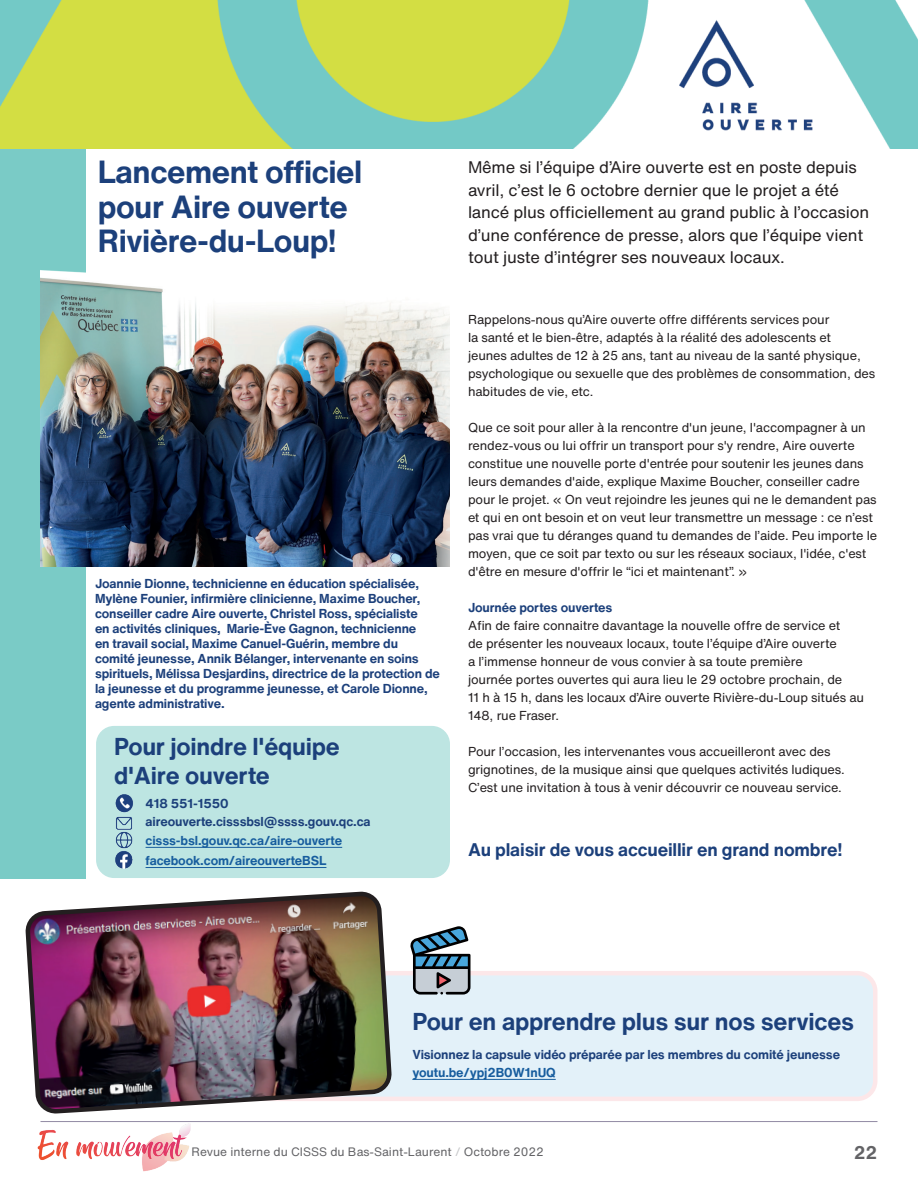
<style>
.page{position:relative;width:918px;height:1188px;background:#fff}
.page>*{position:absolute;margin:0;border:0;box-sizing:border-box;transform-origin:0 0}
.t1{font:700 31.5px/34.5px "Helvetica Now Text";letter-spacing:-.015em;color:#1c407b}
.t2{font:700 24px/28.8px "Helvetica Now Text";letter-spacing:-.01em;color:#1c407b}
.t3{font:700 18px "Helvetica Now Text";letter-spacing:-.01em;color:#1c407b}
.t4{font:700 18px "Helvetica Now Text";color:#636366}
.t5{font:16.5px/22.5px "Helvetica Now Text";letter-spacing:-.01em;color:#231f20}
.t6{font:12.75px/18px "Helvetica Now Text";letter-spacing:-.01em;color:#231f20}
.t7{font:700 12.75px/15px "Helvetica Now Text";letter-spacing:-.01em;color:#1c407b}
.t8{font:700 12.75px/20.1px "Helvetica Now Text";letter-spacing:-.01em;color:#175d9e}
.t9{font:12px "Helvetica Now Text";color:#636366}
.s1{color:#c7c8ca}
</style>
<div class="page">
<img style="left:142px;top:1123px;width:47px;height:49px">
<img style="left:37px;top:1124px;width:154px;height:41px">
<hr style="left:40px;top:1121px;width:838px;height:1px;background:#221346">
<div style="left:96px;top:726px;width:354px;height:152px;background:#bde5e2;border-radius:18px"></div>
<div style="left:56px;top:973px;width:819px;height:126px;background:#e3f1f9;border-radius:18px"></div>
<div style="left:53px;top:971px;width:824px;height:130px;border:4px solid #f0636d;border-radius:18px"></div>
<div style="left:0;top:0;width:85px;height:878px;background:#7acbc6"></div>
<img style="left:0;top:0;width:918px;height:148px">
<hr style="left:412px;top:1079px;width:144px;height:1px;background:#175d9e">
<hr style="left:146px;top:847px;width:196px;height:1px;background:#175d9e">
<hr style="left:146px;top:867px;width:180px;height:1px;background:#175d9e">
<img style="left:40px;top:269px;width:410px;height:298px">
<img style="left:27px;top:893px;width:363px;height:219px">
<svg style="left:410px;top:926px;width:60px;height:69px"></svg>
<img style="left:115px;top:816px;width:18px;height:53px">
<img style="left:115px;top:794px;width:18px;height:19px">
<h1 class="t1" style="left:98px;top:154px;width:266px">Lancement officiel pour Aire ouverte<br>Rivière-du-Loup!</h1>
<p class="t5" style="left:468px;top:156px;width:403px">Même si l’équipe d’Aire ouverte est en poste depuis avril, c’est le 6 octobre dernier que le projet a été lancé plus officiellement au grand public à l’occasion d’une conférence de presse, alors que l’équipe vient tout juste d’intégrer ses nouveaux locaux.</p>
<p class="t7" style="left:95px;top:576px;width:346px">Joannie Dionne, technicienne en éducation spécialisée, Mylène Founier, infirmière clinicienne, Maxime Boucher, conseiller cadre Aire ouverte, Christel Ross, spécialiste<br>en activités cliniques, Marie-Ève Gagnon, technicienne<br>en travail social, Maxime Canuel-Guérin, membre du comité jeunesse, Annik Bélanger, intervenante en soins spirituels, Mélissa Desjardins, directrice de la protection de la jeunesse et du programme jeunesse, et Carole Dionne, agente administrative.</p>
<h2 class="t2" style="left:114px;top:731px;width:227px">Pour joindre l'équipe d'Aire ouverte</h2>
<p class="t7" style="left:146px;top:795px;width:227px;line-height:18px">418 551-1550 aireouverte.cisssbsl@ssss.gouv.qc.ca</p>
<p class="t8" style="left:146px;top:830px;width:198px">cisss-bsl.gouv.qc.ca/aire-ouverte facebook.com/aireouverteBSL</p>
<p class="t6" style="left:468px;top:310px;width:409px">Rappelons-nous qu’Aire ouverte offre différents services pour<br>la santé et le bien-être, adaptés à la réalité des adolescents et<br>jeunes adultes de 12 à 25 ans, tant au niveau de la santé physique, psychologique ou sexuelle que des problèmes de consommation, des habitudes de vie, etc.</p>
<p class="t6" style="left:468px;top:418px;width:411px">Que ce soit pour aller à la rencontre d'un jeune, l'accompagner à un rendez-vous ou lui offrir un transport pour s'y rendre, Aire ouverte constitue une nouvelle porte d'entrée pour soutenir les jeunes dans leurs demandes d'aide, explique Maxime Boucher, conseiller cadre pour le projet. « On veut rejoindre les jeunes qui ne le demandent pas et qui en ont besoin et on veut leur transmettre un message : ce n’est pas vrai que tu déranges quand tu demandes de l’aide. Peu importe le moyen, que ce soit par texto ou sur les réseaux sociaux, l'idée, c'est d'être en mesure d'offrir le “ici et maintenant”. »</p>
<p class="t7" style="left:468px;top:600px;width:146px">Journée portes ouvertes</p>
<p class="t6" style="left:468px;top:616px;width:398px">Afin de faire connaitre davantage la nouvelle offre de service et<br>de présenter les nouveaux locaux, toute l’équipe d’Aire ouverte<br>a l’immense honneur de vous convier à sa toute première<br>journée portes ouvertes qui aura lieu le 29 octobre prochain, de<br>11 h à 15 h, dans les locaux d’Aire ouverte Rivière-du-Loup situés au 148, rue Fraser.</p>
<p class="t6" style="left:468px;top:742px;width:378px">Pour l’occasion, les intervenantes vous accueilleront avec des grignotines, de la musique ainsi que quelques activités ludiques.<br>C’est une invitation à tous à venir découvrir ce nouveau service.</p>
<h3 class="t3" style="left:468px;top:836px;width:376px">Au plaisir de vous accueillir en grand nombre!</h3>
<h2 class="t2" style="left:412px;top:1007px;width:443px">Pour en apprendre plus sur nos services</h2>
<p class="t7" style="left:412px;top:1046px;width:429px">Visionnez la capsule vidéo préparée par les membres du comité jeunesse</p>
<p class="t8" style="left:412px;top:1062px;width:145px">youtu.be/ypj2B0W1nUQ</p>
<p class="t9" style="left:192px;top:1143px;width:354px">Revue interne du CISSS du Bas-Saint-Laurent <span class="s1">/</span> Octobre 2022</p>
<h3 class="t4" style="left:854px;top:1140px;width:25px">22</h3>
</div>
